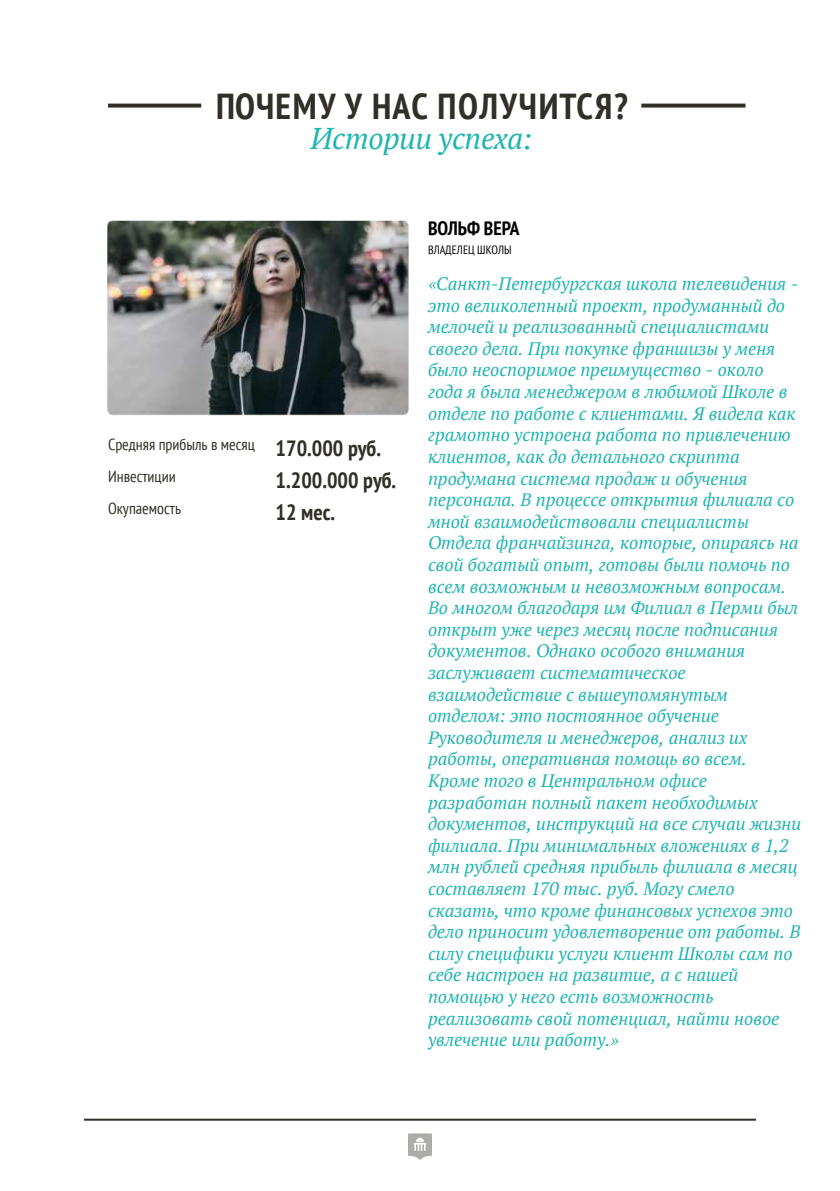
<style>
.page{position:relative;width:840px;height:1191px;background:#fff}
.page>*{position:absolute;margin:0;border:0;box-sizing:border-box;transform-origin:0 0}
.t1{font:700 condensed 36px "PT Sans";letter-spacing:.035em;color:#312f27}
.t2{font:italic 30px "PT Serif";letter-spacing:-.01em;color:#20b5b1}
.t3{font:700 condensed 22px/32px "PT Sans";color:#312f27}
.t4{font:700 condensed 19.4px "PT Sans";color:#000}
.t5{font:italic 18px/21.6px "PT Serif";color:#20b5b1}
.t6{font:condensed 16px/32px "PT Sans";color:#312f27}
.t7{font:condensed 12px "PT Sans";color:#000}
</style>
<div class="page">
<hr style="left:84px;top:1118px;width:671px;height:2px;background:#312f27">
<svg style="left:408px;top:1133px;width:24px;height:27px"></svg>
<img style="left:107px;top:220px;width:302px;height:196px">
<svg style="left:641px;top:104px;width:104px;height:4px"></svg>
<svg style="left:108px;top:104px;width:93px;height:4px"></svg>
<svg style="left:429px;top:282px;width:7px;height:7px"></svg>
<svg style="left:611px;top:1038px;width:7px;height:7px"></svg>
<h1 class="t1" style="left:216px;top:82px;width:413px">ПОЧЕМУ У НАС ПОЛУЧИТСЯ?</h1>
<h2 class="t2" style="left:310px;top:119px;width:223px">Истории успеха:</h2>
<p class="t6" style="left:108px;top:428px;width:148px">Средняя прибыль в месяц<br>Инвестиции<br>Окупаемость</p>
<p class="t3" style="left:275px;top:432px;width:122px">170.000 руб.<br>1.200.000 руб.<br>12 мес.</p>
<p class="t4" style="left:428px;top:215px;width:93px">ВОЛЬФ ВЕРА</p>
<p class="t7" style="left:428px;top:242px;width:85px">ВЛАДЕЛЕЦ ШКОЛЫ</p>
<p class="t5" style="left:428px;top:273px;width:374px;text-indent:8px">Санкт-Петербургская школа телевидения - это великолепный проект, продуманный до мелочей и реализованный специалистами своего дела. При покупке франшизы у меня было неоспоримое преимущество - около года я была менеджером в любимой Школе в отделе по работе с клиентами. Я видела как грамотно устроена работа по привлечению клиентов, как до детального скрипта продумана система продаж и обучения персонала. В процессе открытия филиала со мной взаимодействовали специалисты Отдела франчайзинга, которые, опираясь на свой богатый опыт, готовы были помочь по всем возможным и невозможным вопросам.<br>Во многом благодаря им Филиал в Перми был открыт уже через месяц после подписания документов. Однако особого внимания заслуживает систематическое взаимодействие с вышеупомянутым отделом: это постоянное обучение Руководителя и менеджеров, анализ их работы, оперативная помощь во всем.<br>Кроме того в Центральном офисе разработан полный пакет необходимых документов, инструкций на все случаи жизни филиала. При минимальных вложениях в 1,2 млн рублей средняя прибыль филиала в месяц составляет 170 тыс. руб. Могу смело сказать, что кроме финансовых успехов это дело приносит удовлетворение от работы. В силу специфики услуги клиент Школы сам по себе настроен на развитие, а с нашей помощью у него есть возможность реализовать свой потенциал, найти новое увлечение или работу.</p>
</div>
